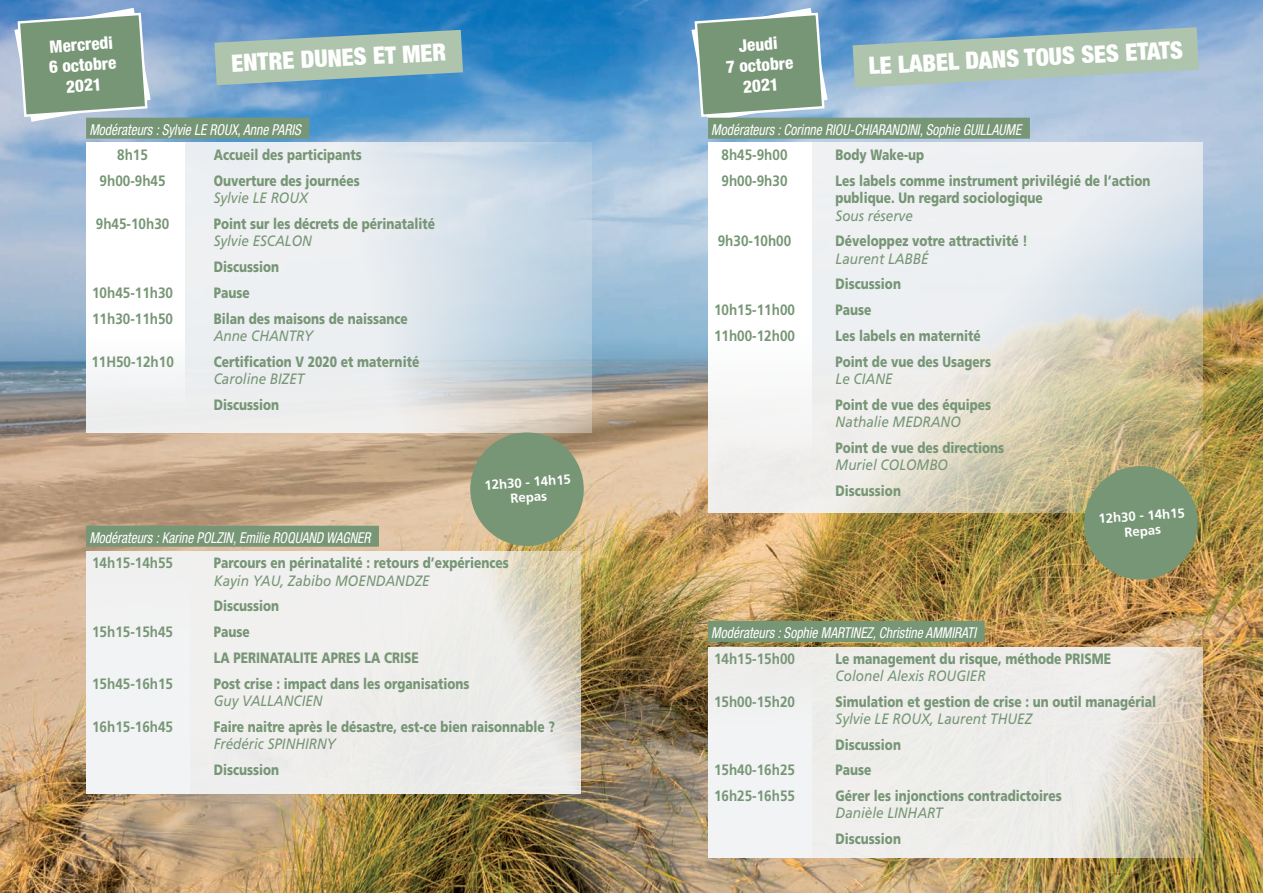
<style>
.page{position:relative;width:1263px;height:893px;background:#fff}
.page>*{position:absolute;margin:0;border:0;box-sizing:border-box;transform-origin:0 0}
.t1{font:900 condensed 24px "Helvetica Neue LT Std";color:#fff}
.t2{font:800 condensed 17.1px/20.5px "Helvetica Neue LT Std";color:#fff;text-align:center}
.t3{font:900 15px/25.8px "Frutiger LT Std";color:#779676;scale:.8 1}
.t4{font:italic 15px "Frutiger LT Std";color:#779676;scale:.9 1}
.t5{font:700 15px "Frutiger LT Std";color:#779676;scale:.9 1}
.t6{font:italic condensed 15px "Helvetica Neue LT Std";color:#fff;scale:.9 1}
.t7{font:700 13.2px/15.1px "Frutiger LT Std";color:#fff;text-align:center}
.s1{font-weight:700}
.s2{font-weight:400;font-style:italic}
</style>
<div class="page">
<img style="left:0;top:0;width:1263px;height:893px">
<svg style="left:853px;top:27px;width:346px;height:61px;background:#a1bdb9"></svg>
<svg style="left:185px;top:142px;width:406px;height:290px;background:#dfe5ea"></svg>
<div style="left:86px;top:142px;width:99px;height:290px;background:linear-gradient(to bottom,#fff,#f2f3f4)"></div>
<div style="left:86px;top:118px;width:223px;height:21px;background:#779676"></div>
<svg style="left:708px;top:142px;width:494px;height:371px;background:#e1e0d6"></svg>
<div style="left:708px;top:142px;width:103px;height:357px;background:linear-gradient(to bottom,#fff,#f1f0ef)"></div>
<svg style="left:708px;top:647px;width:494px;height:211px;fill:#eeedeb"></svg>
<div style="left:86px;top:551px;width:494px;height:242px;background:#f2f3f4"></div>
<svg style="left:214px;top:30px;width:249px;height:55px;background:#96b7b3"></svg>
<svg style="left:14px;top:8px;width:137px;height:114px;background:#88a494"></svg>
<svg style="left:691px;top:8px;width:137px;height:114px;background:#82a194"></svg>
<div style="left:86px;top:526px;width:293px;height:21px;background:#779676"></div>
<div style="left:708px;top:118px;width:322px;height:21px;background:#779676"></div>
<div style="left:708px;top:621px;width:277px;height:21px;background:#779676"></div>
<div style="left:470px;top:432px;width:114px;height:114px;background:#779676;border-radius:50%"></div>
<div style="left:1084px;top:466px;width:114px;height:114px;background:#779676;border-radius:50%"></div>
<p class="t2" style="left:36px;top:42px;width:85px;rotate:-10deg">Mercredi<br>4 novembre<br>2015</p>
<p class="t2" style="left:47px;top:36px;width:69px;rotate:-4deg">Mercredi<br>6 octobre<br>2021</p>
<p class="t2" style="left:713px;top:42px;width:85px;rotate:-10deg">Jeudi<br>5 novembre<br>2015</p>
<p class="t2" style="left:724px;top:36px;width:69px;rotate:-4deg">Jeudi<br>7 octobre<br>2021</p>
<h1 class="t1" style="left:231px;top:48px;width:217px;rotate:-3deg">ENTRE DUNES ET MER</h1>
<h1 class="t1" style="left:868px;top:51px;width:316px;rotate:-3deg">LE LABEL DANS TOUS SES ETATS</h1>
<p class="t6" style="left:89px;top:121px;width:236px">Modérateurs : Sylvie LE ROUX, Anne PARIS</p>
<p class="t5" style="left:117px;top:146px;width:36px">8h15</p>
<p class="t3" style="left:214px;top:142px;width:187px">Accueil des participants</p>
<p class="t5" style="left:100px;top:172px;width:75px">9h00-9h45</p>
<p class="t3" style="left:214px;top:168px;width:184px">Ouverture des journées</p>
<p class="t4" style="left:214px;top:189px;width:107px">Sylvie LE ROUX</p>
<p class="t5" style="left:96px;top:215px;width:83px">9h45-10h30</p>
<p class="t3" style="left:214px;top:211px;width:278px">Point sur les décrets de périnatalité</p>
<p class="t4" style="left:214px;top:232px;width:111px">Sylvie ESCALON</p>
<p class="t3" style="left:214px;top:254px;width:83px">Discussion</p>
<p class="t5" style="left:92px;top:284px;width:92px">10h45-11h30</p>
<p class="t3" style="left:214px;top:280px;width:46px">Pause</p>
<p class="t5" style="left:92px;top:310px;width:92px">11h30-11h50</p>
<p class="t3" style="left:214px;top:306px;width:244px">Bilan des maisons de naissance</p>
<p class="t4" style="left:214px;top:327px;width:112px">Anne CHANTRY</p>
<p class="t5" style="left:91px;top:353px;width:93px">11H50-12h10</p>
<p class="t3" style="left:214px;top:349px;width:259px">Certification V 2020 et maternité</p>
<p class="t4" style="left:214px;top:370px;width:102px">Caroline BIZET</p>
<p class="t3" style="left:214px;top:392px;width:83px">Discussion</p>
<p class="t7" style="left:484px;top:478px;width:88px;rotate:-4deg">12h30 - 14h15<br>Repas</p>
<p class="t6" style="left:89px;top:529px;width:314px">Modérateurs : Karine POLZIN, Emilie ROQUAND WAGNER</p>
<p class="t5" style="left:92px;top:554px;width:92px">14h15-14h55</p>
<p class="t3" style="left:214px;top:550px;width:370px">Parcours en périnatalité : retours d’expériences</p>
<p class="t4" style="left:214px;top:572px;width:242px">Kayin YAU, Zabibo MOENDANDZE</p>
<p class="t3" style="left:214px;top:593px;width:83px">Discussion</p>
<p class="t5" style="left:92px;top:623px;width:92px">15h15-15h45</p>
<p class="t3" style="left:214px;top:619px;width:258px">Pause<br>LA PERINATALITE APRES LA CRISE</p>
<p class="t5" style="left:92px;top:675px;width:92px">15h45-16h15</p>
<p class="t3" style="left:214px;top:671px;width:321px">Post crise : impact dans les organisations</p>
<p class="t4" style="left:214px;top:692px;width:123px">Guy VALLANCIEN</p>
<p class="t5" style="left:92px;top:718px;width:92px">16h15-16h45</p>
<p class="t3" style="left:214px;top:714px;width:429px">Faire naitre après le désastre, est-ce bien raisonnable ?</p>
<p class="t4" style="left:214px;top:735px;width:137px">Frédéric SPINHIRNY</p>
<p class="t3" style="left:214px;top:757px;width:83px">Discussion</p>
<p class="t6" style="left:711px;top:121px;width:346px">Modérateurs : Corinne RIOU-CHIARANDINI, Sophie GUILLAUME</p>
<p class="t5" style="left:721px;top:146px;width:75px">8h45-9h00</p>
<p class="t3" style="left:836px;top:142px;width:112px">Body Wake-up</p>
<p class="t5" style="left:721px;top:172px;width:75px">9h00-9h30</p>
<p class="t3" style="left:836px;top:172px;width:395px;line-height:17.2px">Les labels comme instrument privilégié de l’action publique. Un regard sociologique</p>
<p class="t4" style="left:836px;top:207px;width:87px">Sous réserve</p>
<p class="t5" style="left:718px;top:232px;width:83px">9h30-10h00</p>
<p class="t3" style="left:836px;top:233px;width:242px;line-height:17.2px">Développez votre attractivité <span class="s1">!<br></span><span class="s2">Laurent LABBÉ</span></p>
<p class="t3" style="left:836px;top:271px;width:83px">Discussion</p>
<p class="t5" style="left:714px;top:301px;width:92px">10h15-11h00</p>
<p class="t3" style="left:836px;top:297px;width:46px">Pause</p>
<p class="t5" style="left:714px;top:327px;width:92px">11h00-12h00</p>
<p class="t3" style="left:836px;top:323px;width:196px">Les labels en maternité<br>Point de vue des Usagers</p>
<p class="t4" style="left:836px;top:370px;width:65px">Le CIANE</p>
<p class="t3" style="left:836px;top:392px;width:196px">Point de vue des équipes</p>
<p class="t4" style="left:836px;top:413px;width:141px">Nathalie MEDRANO</p>
<p class="t3" style="left:836px;top:435px;width:212px">Point de vue des directions</p>
<p class="t4" style="left:836px;top:456px;width:127px">Muriel COLOMBO</p>
<p class="t3" style="left:836px;top:478px;width:83px">Discussion</p>
<p class="t7" style="left:1098px;top:511px;width:88px;rotate:-4deg">12h30 - 14h15<br>Repas</p>
<p class="t6" style="left:711px;top:624px;width:296px">Modérateurs : Sophie MARTINEZ, Christine AMMIRATI</p>
<p class="t5" style="left:714px;top:650px;width:92px">14h15-15h00</p>
<p class="t3" style="left:836px;top:645px;width:346px">Le management du risque, méthode PRISME</p>
<p class="t4" style="left:836px;top:667px;width:168px">Colonel Alexis ROUGIER</p>
<p class="t5" style="left:714px;top:693px;width:92px">15h00-15h20</p>
<p class="t3" style="left:836px;top:688px;width:402px">Simulation et gestion de crise : un outil managérial</p>
<p class="t4" style="left:836px;top:710px;width:220px">Sylvie LE ROUX, Laurent THUEZ</p>
<p class="t3" style="left:836px;top:731px;width:83px">Discussion</p>
<p class="t5" style="left:714px;top:761px;width:92px">15h40-16h25</p>
<p class="t3" style="left:836px;top:757px;width:46px">Pause</p>
<p class="t5" style="left:714px;top:787px;width:92px">16h25-16h55</p>
<p class="t3" style="left:836px;top:783px;width:284px">Gérer les injonctions contradictoires</p>
<p class="t4" style="left:836px;top:804px;width:120px">Danièle LINHART</p>
<p class="t3" style="left:836px;top:826px;width:83px">Discussion</p>
</div>
